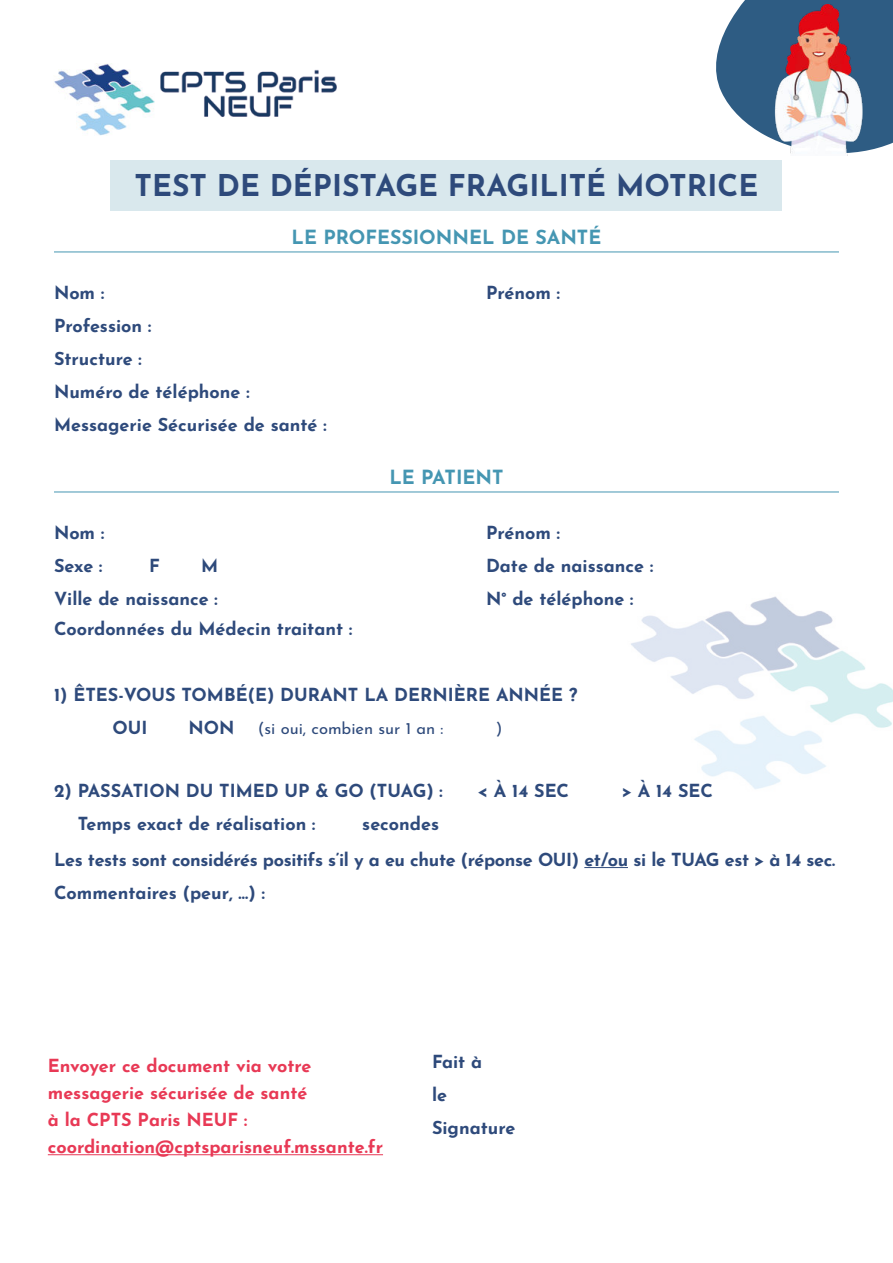
<style>
.page{position:relative;width:893px;height:1263px;background:#fff}
.page>*{position:absolute;margin:0;border:0;box-sizing:border-box;transform-origin:0 0}
.t1{font:700 30px "Josefin Sans";color:#2e4a7b}
.t2{font:700 19.5px "Josefin Sans";color:#4596b2}
.t3{font:700 18px/33px "Josefin Sans";color:#2e4a7b}
.t4{font:700 18px/27px "Josefin Sans";color:#e83955}
.t5{font:700 18px/36px "Josefin Sans";letter-spacing:-.02em;color:#2e4a7b}
.t6{font:16.5px "Josefin Sans";color:#2e4a7b}
</style>
<div class="page">
<svg style="left:716px;top:0;width:177px;height:156px"></svg>
<img style="left:631px;top:596px;width:262px;height:193px">
<img style="left:161px;top:69px;width:176px;height:48px">
<img style="left:54px;top:63px;width:101px;height:73px">
<hr style="left:54px;top:252px;width:785px;height:1px;background:#4596b2">
<hr style="left:54px;top:492px;width:785px;height:1px;background:#4596b2">
<hr style="left:584px;top:867px;width:44px;height:1px;background:#2e4a7b">
<div style="left:111px;top:160px;width:671px;height:50px;background:#d9e8ed"></div>
<img style="left:736px;top:4px;width:156px;height:151px">
<hr style="left:48px;top:1154px;width:335px;height:1px;background:#e83955">
<h1 class="t1" style="left:135px;top:173px;width:625px">TEST DE DÉPISTAGE FRAGILITÉ MOTRICE</h1>
<p class="t2" style="left:292px;top:228px;width:311px">LE PROFESSIONNEL DE SANTÉ</p>
<p class="t3" style="left:54px;top:278px;width:52px">Nom :</p>
<p class="t3" style="left:486px;top:278px;width:75px">Prénom :</p>
<p class="t3" style="left:54px;top:311px;width:274px">Profession :<br>Structure :<br>Numéro de téléphone :<br>Messagerie Sécurisée de santé :</p>
<p class="t2" style="left:389px;top:468px;width:116px">LE PATIENT</p>
<p class="t3" style="left:54px;top:518px;width:52px">Nom :</p>
<p class="t3" style="left:486px;top:518px;width:75px">Prénom :</p>
<p class="t3" style="left:54px;top:551px;width:50px">Sexe :</p>
<p class="t3" style="left:149px;top:551px;width:12px">F</p>
<p class="t3" style="left:201px;top:551px;width:19px">M</p>
<p class="t3" style="left:486px;top:551px;width:169px">Date de naissance :</p>
<p class="t3" style="left:54px;top:584px;width:165px">Ville de naissance :</p>
<p class="t3" style="left:486px;top:584px;width:149px">N° de téléphone :</p>
<p class="t3" style="left:54px;top:614px;width:300px">Coordonnées du Médecin traitant :</p>
<p class="t3" style="left:112px;top:680px;width:466px;text-indent:-58px">1) ÊTES-VOUS TOMBÉ(E) DURANT LA DERNIÈRE ANNÉE ?<br>OUI</p>
<p class="t3" style="left:188px;top:713px;width:48px">NON</p>
<p class="t6" style="left:258px;top:721px;width:187px">(si oui, combien sur 1 an :</p>
<p class="t6" style="left:496px;top:721px;width:8px">)</p>
<p class="t3" style="left:54px;top:776px;width:390px">2) PASSATION DU TIMED UP &amp; GO (TUAG) :</p>
<p class="t3" style="left:478px;top:776px;width:93px">&lt; À 14 SEC</p>
<p class="t3" style="left:622px;top:776px;width:93px">&gt; À 14 SEC</p>
<p class="t3" style="left:78px;top:809px;width:239px">Temps exact de réalisation :</p>
<p class="t5" style="left:54px;top:807px;width:783px;text-indent:308px">secondes<br>Les tests sont considérés positifs s’il y a eu chute (réponse OUI) et/ou si le TUAG est &gt; à 14 sec.</p>
<p class="t3" style="left:54px;top:878px;width:212px">Commentaires (peur, …) :</p>
<p class="t4" style="left:48px;top:1054px;width:337px">Envoyer ce document via votre messagerie sécurisée de santé<br>à la CPTS Paris NEUF : coordination@cptsparisneuf.mssante.fr</p>
<p class="t3" style="left:432px;top:1046px;width:85px">Fait à<br>le<br>Signature</p>
</div>
